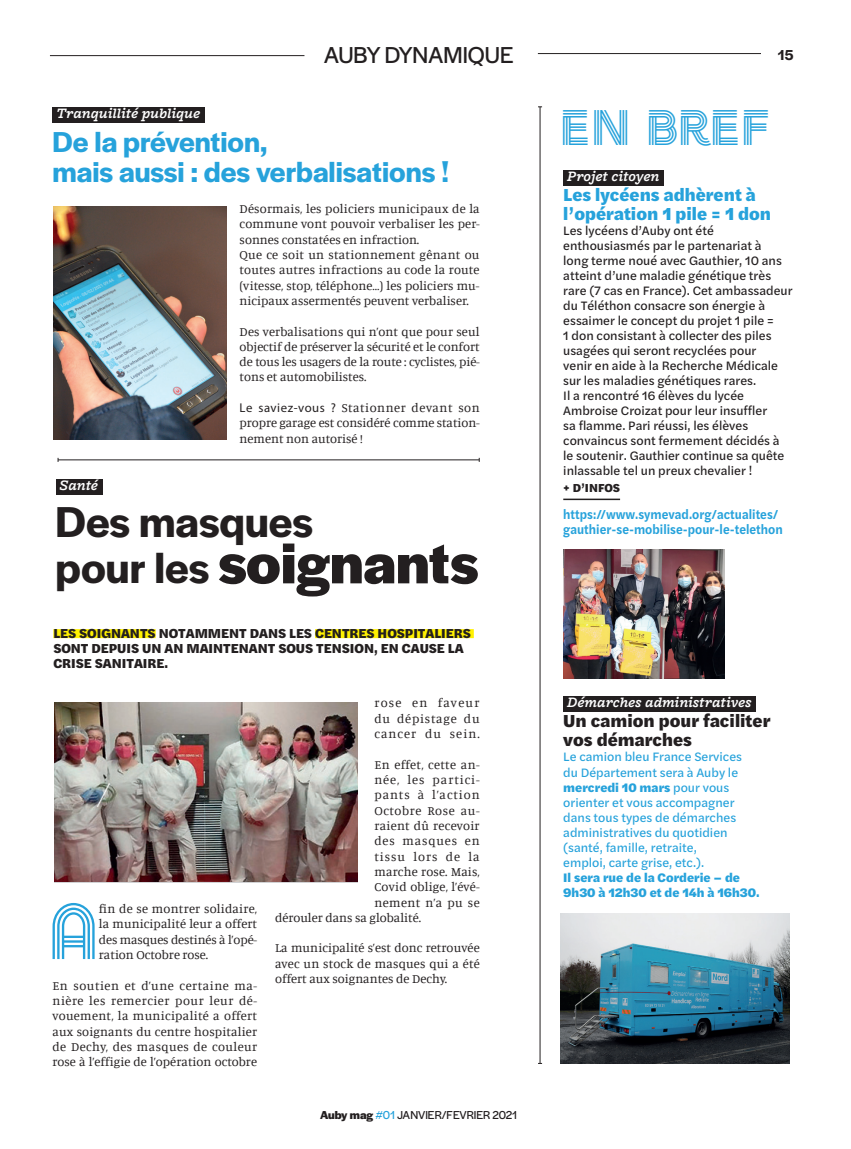
<style>
.page{position:relative;width:851px;height:1149px;background:#fff}
.page>*{position:absolute;margin:0;border:0;box-sizing:border-box;transform-origin:0 0}
.t1{font:77.85px "Arya Triple";color:#26a2db}
.t2{font:700 60px "Halyard Display";color:#231f20}
.t3{font:49.5px "Arya Triple";color:#26a2db}
.t4{font:600 45px "Halyard Display";color:#231f20}
.t5{font:600 30px/30px "Halyard Display";color:#26a2db}
.t6{font:24px "Halyard Display";color:#231f20}
.t7{font:900 18px/19.5px "Halyard Text";color:#26a2db}
.t8{font:900 18px/19.5px "Halyard Text";color:#231f20}
.t9{font:italic 600 15px "Freight Macro Pro";color:#fff}
.t10{font:600 15px "Halyard Display";color:#231f20}
.t11{font:900 13.5px/15px "Halyard Text";color:#231f20}
.t12{font:600 13.5px/15px "Halyard Text";color:#26a2db;scale:.92 1}
.t13{font:12.75px/15.3px "Manuale";letter-spacing:.005em;color:#231f20;text-align:justify}
.t14{font:12.75px/15px "Halyard Text";color:#231f20}
.t15{font:12.75px/15px "Halyard Text";color:#26a2db}
.t16{font:900 12.75px/15px "Halyard Text";color:#26a2db}
.t17{font:12.75px "Manuale";letter-spacing:.075em;color:#231f20}
.t18{font:12.75px "Manuale";letter-spacing:.025em;color:#231f20}
.t19{font:12.75px "Manuale";letter-spacing:.07em;color:#231f20}
.t20{font:12.75px "Manuale";letter-spacing:.045em;color:#231f20}
.t21{font:12.75px "Manuale";letter-spacing:.035em;color:#231f20}
.t22{font:12.75px "Manuale";letter-spacing:.065em;color:#231f20}
.t23{font:12px "Halyard Display";letter-spacing:-.005em;color:#231f20}
.t24{font:900 12px "Halyard Text";color:#231f20}
.s1{font-family:"Myriad Pro"}
.s2{font-weight:600;font-size:45px}
.s3{font-weight:700}
.s4{color:#26a2db}
.s5{font-weight:900}
</style>
<div class="page">
<hr style="left:50px;top:55px;width:254px;height:1px;background:#231f20">
<hr style="left:538px;top:53px;width:247px;height:1px;background:#231f20">
<div style="left:760px;top:34px;width:33px;height:36px;background:#fff"></div>
<div style="left:563px;top:170px;width:101px;height:15px;background:#231f20"></div>
<hr style="left:563px;top:498px;width:57px;height:2px;background:#231f20">
<div style="left:563px;top:696px;width:193px;height:15px;background:#231f20"></div>
<img style="left:563px;top:549px;width:161px;height:129px">
<hr style="left:539px;top:107px;width:1px;height:956px;background:#231f20">
<div style="left:56px;top:479px;width:47px;height:15px;background:#231f20"></div>
<div style="left:53px;top:629px;width:103px;height:9px;background:#fff101"></div>
<div style="left:315px;top:629px;width:158px;height:9px;background:#fff101"></div>
<div style="left:53px;top:107px;width:152px;height:15px;background:#231f20"></div>
<img style="left:54px;top:702px;width:303px;height:179px">
<hr style="left:58px;top:459px;width:421px;height:1px;background:#231f20">
<img style="left:54px;top:206px;width:173px;height:233px">
<img style="left:561px;top:913px;width:228px;height:150px">
<h3 class="t6" style="left:324px;top:38px;width:191px">AUBY DYNAMIQUE</h3>
<p class="t10" style="left:777px;top:44px;width:17px">15</p>
<p class="t9" style="left:57px;top:103px;width:145px">Tranquillité publique</p>
<h3 class="t5" style="left:53px;top:126px;width:398px">De la prévention,<br>mais aussi : des verbalisations !</h3>
<p class="t13" style="left:239px;top:200px;width:241px;text-align:left">Désormais, les policiers municipaux de la commune vont pouvoir verbaliser les per&shy;sonnes constatées en infraction.<br>Que ce soit un stationnement gênant ou toutes autres infractions au code la route (vitesse, stop, téléphone…) les policiers mu&shy;nicipaux assermentés peuvent verbaliser.</p>
<p class="t13" style="left:239px;top:323px;width:242px">Des verbalisations qui n’ont que pour seul objectif de préserver la sécurité et le confort de tous les usagers de la route : cyclistes, pié&shy;tons et automobilistes.</p>
<p class="t13" style="left:239px;top:399px;width:242px"><span class="s1">Le saviez-vous ?</span> Stationner devant son propre garage est considéré comme station&shy;nement non autorisé !</p>
<p class="t9" style="left:60px;top:475px;width:40px">Santé</p>
<h3 class="t4" style="left:56px;top:489px;width:259px">Des masques</h3>
<h2 class="t2" style="left:56px;top:520px;width:424px"><span class="s2">pour les</span> soignants</h2>
<p class="t11" style="left:53px;top:625px;width:419px">LES SOIGNANTS NOTAMMENT DANS LES CENTRES HOSPITALIERS<br>SONT DEPUIS UN AN MAINTENANT SOUS TENSION, EN CAUSE LA<br>CRISE SANITAIRE.</p>
<h1 class="t1" style="left:48px;top:883px;width:52px">A</h1>
<p class="t13" style="left:99px;top:900px;width:160px">fin de se montrer solidaire, la municipalité leur a offert des masques destinés à l’opé&shy;ration Octobre rose.</p>
<p class="t13" style="left:53px;top:976px;width:206px">En soutien et d’une certaine ma&shy;nière les remercier pour leur dé&shy;vouement, la municipalité a offert aux soignants du centre hospitalier de Dechy, des masques de couleur rose à l’effigie de l’opération octobre</p>
<p class="t13" style="left:374px;top:694px;width:107px">rose en faveur du dépistage du cancer du sein.</p>
<p class="t18" style="left:374px;top:756px;width:107px">En effet, cette an-</p>
<p class="t17" style="left:374px;top:771px;width:107px">née, les partici-</p>
<p class="t19" style="left:374px;top:786px;width:107px">pants à l’action</p>
<p class="t20" style="left:374px;top:801px;width:107px">Octobre Rose au-</p>
<p class="t13" style="left:374px;top:817px;width:107px">raient dû recevoir</p>
<p class="t22" style="left:374px;top:832px;width:107px">des masques en</p>
<p class="t17" style="left:374px;top:847px;width:107px">tissu lors de la</p>
<p class="t13" style="left:374px;top:863px;width:107px">marche rose. Mais,</p>
<p class="t13" style="left:374px;top:878px;width:107px">Covid oblige, l’évé-</p>
<p class="t21" style="left:374px;top:893px;width:107px">nement n’a pu se</p>
<p class="t13" style="left:275px;top:909px;width:147px">dérouler dans sa globalité.</p>
<p class="t13" style="left:275px;top:939px;width:206px">La municipalité s’est donc retrouvée avec un stock de masques qui a été offert aux soignantes de Dechy.</p>
<p class="t23" style="left:320px;top:1106px;width:198px"><span class="s3">Auby mag</span> <span class="s4">#01</span> JANVIER/FEVRIER 2021</p>
<h3 class="t3" style="left:559px;top:96px;width:212px">EN BREF</h3>
<p class="t9" style="left:567px;top:166px;width:94px">Projet citoyen</p>
<h3 class="t7" style="left:563px;top:183px;width:209px">Les lycéens adhèrent à l’opération 1 pile = 1 don</h3>
<p class="t14" style="left:563px;top:223px;width:231px">Les lycéens d’Auby ont été enthousiasmés par le partenariat à<br>long terme noué avec Gauthier, 10 ans atteint d’une maladie génétique très rare (7 cas en France). Cet ambassadeur du Téléthon consacre son énergie à essaimer le concept du projet 1 pile =<br>1 don consistant à collecter des piles usagées qui seront recyclées pour<br>venir en aide à la Recherche Médicale sur les maladies génétiques rares.<br>Il a rencontré 16 élèves du lycée Ambroise Croizat pour leur insuffler<br>sa flamme. Pari réussi, les élèves convaincus sont fermement décidés à le soutenir. Gauthier continue sa quête inlassable tel un preux chevalier !</p>
<p class="t24" style="left:563px;top:478px;width:58px">+ D’INFOS</p>
<p class="t12" style="left:563px;top:505px;width:240px">https://www.symevad.org/actualites/ gauthier-se-mobilise-pour-le-telethon</p>
<p class="t9" style="left:567px;top:692px;width:186px">Démarches administratives</p>
<h3 class="t8" style="left:563px;top:709px;width:209px">Un camion pour faciliter vos démarches</h3>
<p class="t15" style="left:563px;top:748px;width:180px">Le camion bleu France Services du Département sera à Auby le <span class="s5">mercredi 10 mars</span> pour vous orienter et vous accompagner dans tous types de démarches administratives du quotidien (santé, famille, retraite, emploi, carte grise, etc.).</p>
<p class="t16" style="left:563px;top:868px;width:198px">Il sera rue de la Corderie – de<br>9h30 à 12h30 et de 14h à 16h30.</p>
</div>
